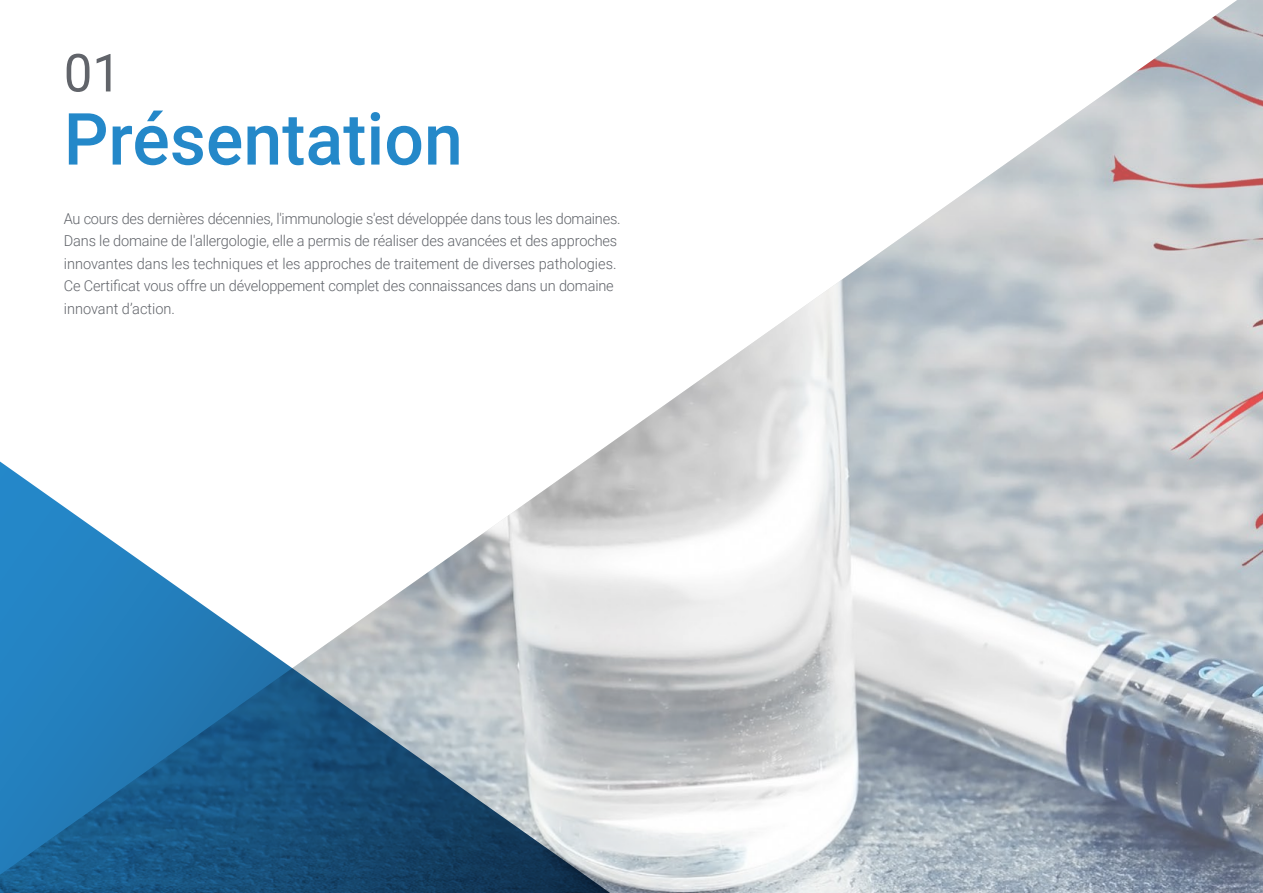
<style>
.page{position:relative;width:1263px;height:893px;background:#fff}
.page>*{position:absolute;margin:0;border:0;box-sizing:border-box;transform-origin:0 0}
.t1{font:500 72px "Roboto";color:#2488c9}
.t2{font:52.5px "Roboto";color:#61646a}
.t3{font:300 15px/22.5px "Roboto";letter-spacing:-.01em;color:#61646a}
</style>
<div class="page">
<img style="left:607px;top:0;width:656px;height:893px">
<svg style="left:0;top:446px;width:640px;height:447px"></svg>
<h2 class="t2" style="left:64px;top:36px;width:59px">01</h2>
<h1 class="t1" style="left:64px;top:89px;width:401px">Présentation</h1>
<p class="t3" style="left:64px;top:207px;width:558px">Au cours des dernières décennies, l'immunologie s'est développée dans tous les domaines.<br>Dans le domaine de l'allergologie, elle a permis de réaliser des avancées et des approches innovantes dans les techniques et les approches de traitement de diverses pathologies.<br>Ce Certificat vous offre un développement complet des connaissances dans un domaine innovant d’action.</p>
</div>
